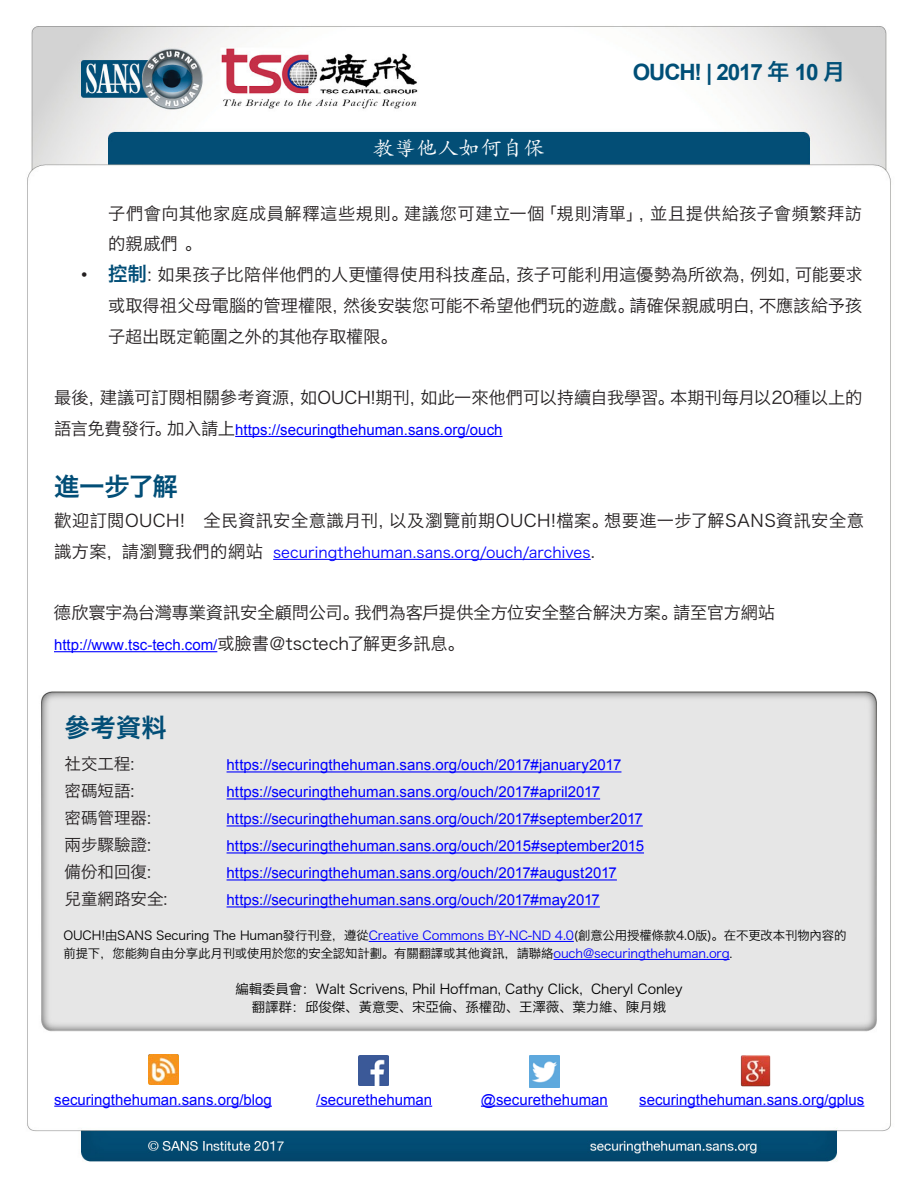
<style>
.page{position:relative;width:918px;height:1188px;background:#fff}
.page>*{position:absolute;margin:0;border:0;box-sizing:border-box;transform-origin:0 0}
.MainText{font:25.5px "Hiragino Sans GB W6";letter-spacing:-.005em;color:#024e77}
.t1{font:700 22.5px "Arial";letter-spacing:-.05em;color:#004f77}
.t2{font:21px "Adobe Kaiti Std";letter-spacing:.025em;color:#fff}
.t3{font:19.5px "Hiragino Sans GB W6";color:#024e77}
.t4{font:18px "Arial";color:#231f20}
.MainText-2{font:17.25px/30.8px "Hiragino Sans GB W3";color:#231f20}
.MainText-3{font:17.25px "Hiragino Sans GB W3";letter-spacing:.025em;color:#231f20}
.MainText-4{font:17.25px/30.8px "Hiragino Sans GB W3";letter-spacing:.03em;color:#231f20}
.MainText-5{font:17.25px "Hiragino Sans GB W3";letter-spacing:.02em;color:#231f20}
.MainText-6{font:17.25px "Hiragino Sans GB W3";letter-spacing:.035em;color:#231f20}
.t5{font:16.5px "Hira Kaku Pro W3";color:#231f20}
.MainText-7{font:15px "Arial";color:#00f}
.MainText-8{font:15px "Hiragino Sans GB W3";letter-spacing:.005em;color:#00f}
.t6{font:13.5px "Hiragino Sans GB W3";letter-spacing:-.01em;color:#000}
.t7{font:12.3px/18px "Hiragino Sans GB W3";letter-spacing:-.01em;color:#000}
.s1{font-family:"Hiragino Sans GB W6";font-weight:400}
.s2{font-family:"Hiragino Sans GB W3";font-size:17.25px;color:#231f20}
.s3{color:#00f}
</style>
<div class="page">
<img style="left:27px;top:26px;width:864px;height:1136px">
<hr style="left:235px;top:436px;width:268px;height:1px;background:#00f">
<hr style="left:273px;top:559px;width:318px;height:1px;background:#00f">
<hr style="left:54px;top:651px;width:163px;height:1px;background:#00f">
<hr style="left:369px;top:941px;width:205px;height:1px;background:#00f">
<hr style="left:554px;top:959px;width:176px;height:1px;background:#00f">
<hr style="left:227px;top:771px;width:394px;height:2px;background:#00f">
<hr style="left:227px;top:798px;width:373px;height:2px;background:#00f">
<hr style="left:227px;top:825px;width:416px;height:2px;background:#00f">
<hr style="left:227px;top:852px;width:417px;height:2px;background:#00f">
<hr style="left:227px;top:879px;width:390px;height:2px;background:#00f">
<hr style="left:227px;top:906px;width:373px;height:2px;background:#00f">
<img style="left:148px;top:1054px;width:30px;height:30px">
<hr style="left:54px;top:1106px;width:218px;height:1px;background:#00f">
<img style="left:359px;top:1055px;width:30px;height:30px">
<hr style="left:316px;top:1106px;width:116px;height:1px;background:#00f">
<img style="left:530px;top:1055px;width:30px;height:32px">
<hr style="left:481px;top:1106px;width:127px;height:1px;background:#00f">
<img style="left:741px;top:1054px;width:30px;height:32px">
<hr style="left:639px;top:1106px;width:225px;height:1px;background:#00f">
<h3 class="t2" style="left:373px;top:136px;width:173px">教導他人如何自保</h3>
<h2 class="t1" style="left:633px;top:58px;width:214px">OUCH! | 2017 <span class="s1">年</span> 10 <span class="s1">月</span></h2>
<p class="t4" style="left:81px;top:263px;width:8px">•</p>
<p class="MainText-4" style="left:108px;top:197px;width:302px">子們會向其他家庭成員解釋這些規則。的親戚們。</p>
<p class="MainText-6" style="left:404px;top:202px;width:142px">建議您可建立一個</p>
<p class="MainText-4" style="left:540px;top:197px;width:324px">「規則清單」並且提供給孩子會頻繁拜訪</p>
<p class="MainText-2" style="left:639px;top:197px;width:19px">，</p>
<p class="t3" style="left:108px;top:261px;width:40px">控制</p>
<p class="MainText-2" style="left:158px;top:259px;width:366px">如果孩子比陪伴他們的人更懂得使用科技產品，</p>
<p class="MainText-2" style="left:146px;top:259px;width:19px">：</p>
<p class="MainText-2" style="left:516px;top:259px;width:242px">孩子可能利用這優勢為所欲為，</p>
<p class="MainText-2" style="left:795px;top:259px;width:69px">可能要求</p>
<p class="MainText-2" style="left:750px;top:259px;width:53px">例如，</p>
<p class="MainText-2" style="left:759px;top:290px;width:105px">不應該給予孩</p>
<p class="MainText-2" style="left:343px;top:290px;width:293px">然後安裝您可能不希望他們玩的遊戲。</p>
<p class="MainText-2" style="left:108px;top:290px;width:291px">或取得祖父母電腦的管理權限，<br>子超出既定範圍之外的其他存取權限。</p>
<p class="MainText-2" style="left:630px;top:290px;width:138px">請確保親戚明白，</p>
<p class="MainText-2" style="left:54px;top:382px;width:53px">最後，</p>
<p class="MainText-2" style="left:100px;top:382px;width:208px">建議可訂閱相關參考資源，</p>
<p class="MainText-2" style="left:300px;top:382px;width:128px">如OUCH!期刊，</p>
<p class="MainText-2" style="left:670px;top:382px;width:194px">本期刊每月以20種以上的</p>
<p class="MainText-2" style="left:421px;top:382px;width:256px">如此一來他們可以持續自我學習。</p>
<p class="MainText-2" style="left:54px;top:413px;width:119px">語言免費發行。</p>
<p class="MainText" style="left:54px;top:470px;width:125px">進一步了解</p>
<p class="MainText-7" style="left:167px;top:420px;width:337px"><span class="s2">加入請上</span>https://securingthehuman.sans.org/ouch</p>
<p class="MainText-3" style="left:54px;top:510px;width:133px">歡迎訂閲OUCH!</p>
<p class="MainText-3" style="left:204px;top:510px;width:193px">全民資訊安全意識月刊，</p>
<p class="MainText-5" style="left:604px;top:510px;width:261px">想要進一步了解SANS資訊安全意</p>
<p class="MainText-3" style="left:389px;top:510px;width:221px">以及瀏覽前期OUCH!檔案。</p>
<p class="MainText-2" style="left:54px;top:536px;width:59px">識方案,</p>
<p class="MainText-3" style="left:122px;top:541px;width:143px">請瀏覽我們的網站</p>
<p class="MainText-8" style="left:273px;top:543px;width:319px">securingthehuman.sans.org/ouch/archives</p>
<p class="MainText-2" style="left:591px;top:536px;width:6px">.</p>
<p class="MainText-2" style="left:54px;top:597px;width:307px">德欣寰宇為台灣專業資訊安全顧問公司。</p>
<p class="MainText-2" style="left:217px;top:628px;width:249px">或臉書＠tsctech了解更多訊息。</p>
<p class="MainText-2" style="left:354px;top:597px;width:325px">我們為客戶提供全方位安全整合解決方案。</p>
<p class="MainText-2" style="left:673px;top:597px;width:104px">請至官方網站</p>
<p class="MainText-7" style="left:54px;top:635px;width:165px">http://www.tsc-tech.com/</p>
<p class="MainText" style="left:65px;top:711px;width:104px">參考資料</p>
<p class="t5" style="left:65px;top:749px;width:71px">社交工程:</p>
<p class="MainText-7" style="left:227px;top:755px;width:396px">https://securingthehuman.sans.org/ouch/2017#january2017</p>
<p class="t5" style="left:65px;top:776px;width:71px">密碼短語:</p>
<p class="MainText-7" style="left:227px;top:782px;width:375px">https://securingthehuman.sans.org/ouch/2017#april2017</p>
<p class="t5" style="left:65px;top:803px;width:88px">密碼管理器:</p>
<p class="MainText-7" style="left:227px;top:809px;width:418px">https://securingthehuman.sans.org/ouch/2017#september2017</p>
<p class="t5" style="left:65px;top:830px;width:88px">兩步驟驗證:</p>
<p class="MainText-7" style="left:227px;top:836px;width:419px">https://securingthehuman.sans.org/ouch/2015#september2015</p>
<p class="t5" style="left:65px;top:857px;width:88px">備份和回復:</p>
<p class="MainText-7" style="left:227px;top:863px;width:392px">https://securingthehuman.sans.org/ouch/2017#august2017</p>
<p class="t5" style="left:65px;top:884px;width:104px">兒童網路安全:</p>
<p class="MainText-7" style="left:227px;top:890px;width:375px">https://securingthehuman.sans.org/ouch/2017#may2017</p>
<p class="t7" style="left:63px;top:926px;width:785px">OUCH!由SANS Securing The Human發行刊登，遵從<span class="s3">Creative Commons BY-NC-ND 4.0</span>(創意公用授權條款4.0版)。在不更改本刊物內容的前提下，您能夠自由分享此月刊或使用於您的安全認知計劃。有關翻譯或其他資訊，請聯絡<span class="s3">ouch@securingthehuman.org</span>.</p>
<p class="t6" style="left:591px;top:981px;width:93px">Cheryl Conley</p>
<p class="t6" style="left:235px;top:981px;width:349px">編輯委員會：Walt Scrivens, Phil Hoffman, Cathy Click,</p>
<p class="t6" style="left:252px;top:999px;width:416px">翻譯群：邱俊傑、黃意雯、宋亞倫、孫權劭、王澤薇、葉力維、陳月娥</p>
<p class="MainText-7" style="left:54px;top:1090px;width:219px">securingthehuman.sans.org/blog</p>
<p class="MainText-7" style="left:316px;top:1090px;width:117px">/securethehuman</p>
<p class="MainText-7" style="left:481px;top:1090px;width:128px">@securethehuman</p>
<p class="MainText-7" style="left:639px;top:1090px;width:227px">securingthehuman.sans.org/gplus</p>
</div>
